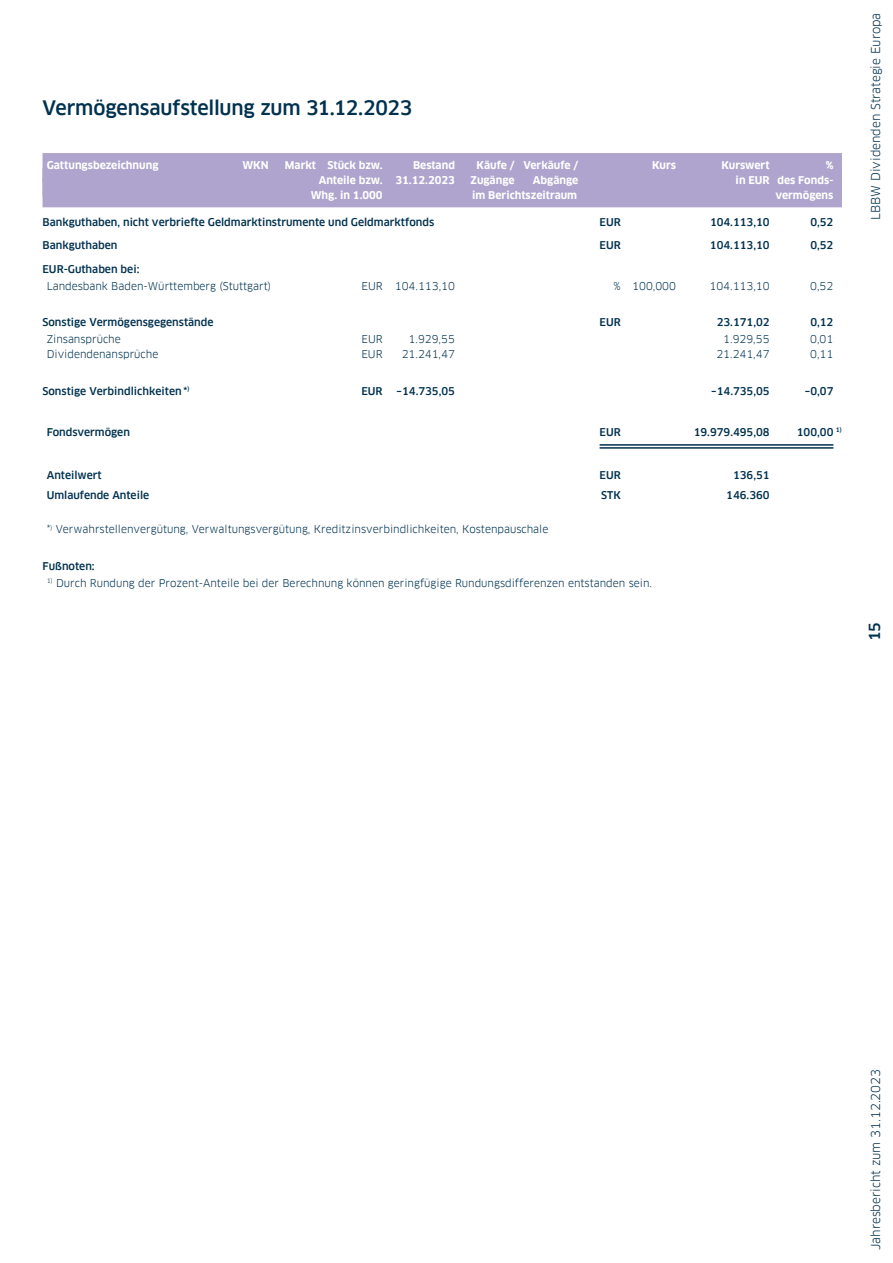
<style>
.page{position:relative;width:893px;height:1263px;background:#fff}
.page>*{position:absolute;margin:0;border:0;box-sizing:border-box;transform-origin:0 0}
.t1{font:500 19.5px "Clanfor LBBW";letter-spacing:-.01em;color:#00314e}
.t2{font:500 15px "Clanfor LBBW";color:#00314e}
.t3{font:12px "Clanfor LBBW";color:#00314e}
.t4{font:10.5px "Clanfor LBBW";color:#00314e}
.t5{font:500 10.5px "Clanfor LBBW";color:#00314e}
.t6{font:700 10.5px "Clanfor LBBW";color:#fff}
</style>
<div class="page">
<div style="left:43px;top:153px;width:799px;height:29px;background:#aea4cd"></div>
<div style="left:43px;top:177px;width:799px;height:30px;background:#aea4cd"></div>
<hr style="left:600px;top:444px;width:233px;height:2px;background:#00314e">
<hr style="left:600px;top:447px;width:233px;height:2px;background:#00314e">
<h1 class="t1" style="left:43px;top:96px;width:371px">Vermögensaufstellung zum 31.12.2023</h1>
<p class="t6" style="left:47px;top:159px;width:113px">Gattungsbezeichnung</p>
<p class="t6" style="left:242px;top:159px;width:28px">WKN</p>
<p class="t6" style="left:285px;top:159px;width:99px">Markt Stück bzw.</p>
<p class="t6" style="left:413px;top:159px;width:43px">Bestand</p>
<p class="t6" style="left:477px;top:159px;width:103px">Käufe / Verkäufe /</p>
<p class="t6" style="left:652px;top:159px;width:25px">Kurs</p>
<p class="t6" style="left:721px;top:159px;width:50px">Kurswert</p>
<p class="t6" style="left:826px;top:159px;width:9px">%</p>
<p class="t6" style="left:319px;top:174px;width:138px">Anteile bzw. 31.12.2023</p>
<p class="t6" style="left:471px;top:174px;width:45px">Zugänge</p>
<p class="t6" style="left:533px;top:174px;width:47px">Abgänge</p>
<p class="t6" style="left:736px;top:174px;width:99px">in EUR des Fonds-</p>
<p class="t6" style="left:311px;top:189px;width:73px">Whg. in 1.000</p>
<p class="t6" style="left:472px;top:189px;width:107px">im Berichtszeitraum</p>
<p class="t6" style="left:775px;top:189px;width:60px">vermögens</p>
<p class="t5" style="left:42px;top:216px;width:393px">Bankguthaben, nicht verbriefte Geldmarktinstrumente und Geldmarktfonds</p>
<p class="t5" style="left:600px;top:216px;width:23px">EUR</p>
<p class="t5" style="left:710px;top:216px;width:61px">104.113,10</p>
<p class="t5" style="left:810px;top:216px;width:25px">0,52</p>
<p class="t5" style="left:42px;top:239px;width:76px">Bankguthaben</p>
<p class="t5" style="left:599px;top:239px;width:23px">EUR</p>
<p class="t5" style="left:710px;top:239px;width:61px">104.113,10</p>
<p class="t5" style="left:810px;top:239px;width:25px">0,52</p>
<p class="t5" style="left:42px;top:263px;width:98px">EUR-Guthaben bei:</p>
<p class="t4" style="left:47px;top:280px;width:226px">Landesbank Baden-Württemberg (Stuttgart)</p>
<p class="t4" style="left:361px;top:280px;width:95px">EUR 104.113,10</p>
<p class="t4" style="left:613px;top:280px;width:64px">% 100,000</p>
<p class="t4" style="left:710px;top:280px;width:62px">104.113,10</p>
<p class="t4" style="left:810px;top:280px;width:25px">0,52</p>
<p class="t5" style="left:42px;top:316px;width:173px">Sonstige Vermögensgegenstände</p>
<p class="t5" style="left:599px;top:316px;width:23px">EUR</p>
<p class="t5" style="left:717px;top:316px;width:54px">23.171,02</p>
<p class="t5" style="left:810px;top:316px;width:25px">0,12</p>
<p class="t4" style="left:47px;top:333px;width:76px">Zinsansprüche</p>
<p class="t4" style="left:361px;top:333px;width:23px">EUR</p>
<p class="t4" style="left:409px;top:333px;width:48px">1.929,55</p>
<p class="t4" style="left:723px;top:333px;width:48px">1.929,55</p>
<p class="t4" style="left:810px;top:333px;width:25px">0,01</p>
<p class="t4" style="left:47px;top:348px;width:113px">Dividendenansprüche</p>
<p class="t4" style="left:361px;top:348px;width:23px">EUR</p>
<p class="t4" style="left:402px;top:348px;width:55px">21.241,47</p>
<p class="t4" style="left:716px;top:348px;width:55px">21.241,47</p>
<p class="t4" style="left:810px;top:348px;width:25px">0,11</p>
<p class="t5" style="left:42px;top:385px;width:149px">Sonstige Verbindlichkeiten *<sup>)</sup></p>
<p class="t5" style="left:361px;top:385px;width:23px">EUR</p>
<p class="t5" style="left:397px;top:385px;width:60px">–14.735,05</p>
<p class="t5" style="left:711px;top:385px;width:60px">–14.735,05</p>
<p class="t5" style="left:805px;top:385px;width:30px">–0,07</p>
<p class="t5" style="left:47px;top:426px;width:85px">Fondsvermögen</p>
<p class="t5" style="left:600px;top:426px;width:23px">EUR</p>
<p class="t5" style="left:694px;top:426px;width:77px">19.979.495,08</p>
<p class="t5" style="left:797px;top:426px;width:47px">100,00 <sup>1)</sup></p>
<p class="t5" style="left:47px;top:469px;width:56px">Anteilwert</p>
<p class="t5" style="left:600px;top:469px;width:23px">EUR</p>
<p class="t5" style="left:733px;top:469px;width:38px">136,51</p>
<p class="t5" style="left:47px;top:489px;width:104px">Umlaufende Anteile</p>
<p class="t5" style="left:601px;top:489px;width:21px">STK</p>
<p class="t5" style="left:726px;top:489px;width:45px">146.360</p>
<p class="t4" style="left:47px;top:523px;width:503px">*<sup>)</sup> Verwahrstellenvergütung, Verwaltungsvergütung, Kreditzinsverbindlichkeiten, Kostenpauschale</p>
<p class="t5" style="left:43px;top:560px;width:54px">Fußnoten:</p>
<p class="t4" style="left:47px;top:577px;width:607px"><sup>1)</sup> Durch Rundung der Prozent-Anteile bei der Berechnung können geringfügige Rundungsdifferenzen entstanden sein.</p>
<p class="t3" style="left:869px;top:220px;width:209px;rotate:-90deg">LBBW Dividenden Strategie Europa</p>
<h2 class="t2" style="left:866px;top:641px;width:21px;rotate:-90deg">15</h2>
<p class="t3" style="left:869px;top:1250px;width:183px;rotate:-90deg">Jahresbericht zum 31.12.2023</p>
</div>
